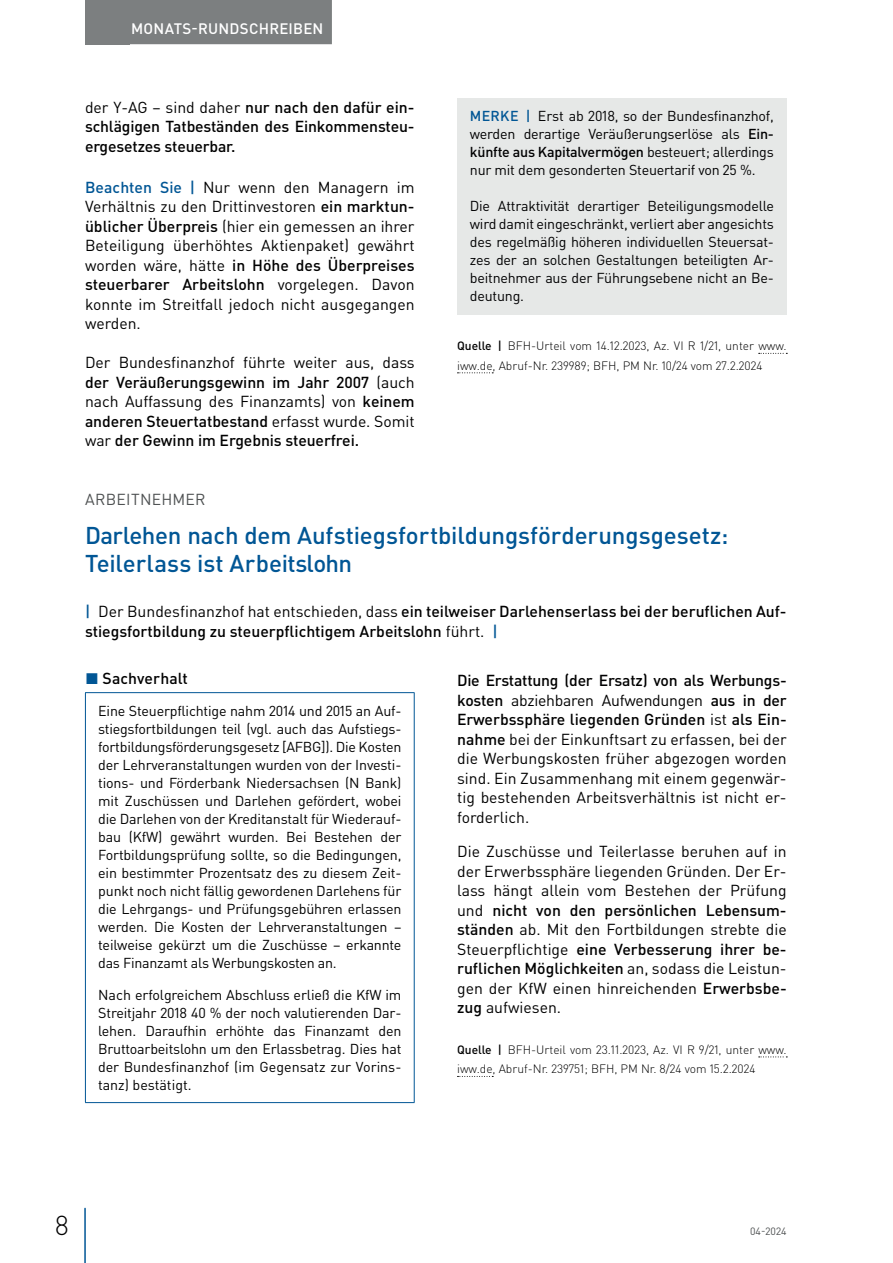
<style>
.page{position:relative;width:893px;height:1263px;background:#fff}
.page>*{position:absolute;margin:0;border:0;box-sizing:border-box;transform-origin:0 0}
.t1{font:300 27px "DIN Pro";color:#000001}
.t2{font:500 24px/28.5px "DIN Pro";letter-spacing:-.005em;color:#015695}
.t3{font:15.75px/19.5px "DIN Pro";color:#000001;text-align:justify}
.t4{font:500 15.75px/19.5px "DIN Pro";color:#000001}
.t5{font:15.75px "DIN Pro";letter-spacing:.015em;color:#4f5253}
.t6{font:500 15px "DIN Pro";letter-spacing:.015em;color:#fff}
.t7{font:14.25px/18px "DIN Pro";letter-spacing:-.015em;color:#000001;text-align:justify}
.t8{font:300 12px/19.5px "DIN Pro";color:#000001}
.t9{font:10.5px "DIN Pro";color:#4f5253}
.s1{font-weight:400}
.s2{font-weight:500;color:#015695}
.s3{font-weight:500}
.s4{color:#015695}
</style>
<div class="page">
<div style="left:85px;top:0;width:45px;height:44px;background:#7c7f80"></div>
<hr style="left:84px;top:1208px;width:2px;height:55px;background:#015695">
<div style="left:122px;top:0;width:210px;height:44px;background:#7c7f80"></div>
<hr style="left:85px;top:692px;width:330px;height:1px;background:#015695">
<hr style="left:85px;top:693px;width:1px;height:409px;background:#015695">
<hr style="left:414px;top:693px;width:1px;height:409px;background:#015695">
<hr style="left:85px;top:1102px;width:330px;height:1px;background:#015695">
<svg style="left:759px;top:1056px;width:28px;height:1px"></svg>
<svg style="left:457px;top:1076px;width:36px;height:1px"></svg>
<svg style="left:759px;top:353px;width:28px;height:1px"></svg>
<svg style="left:457px;top:372px;width:36px;height:1px"></svg>
<div style="left:457px;top:98px;width:330px;height:216px;background:#e6e8e7"></div>
<p class="t6" style="left:131px;top:18px;width:194px">MONATS-RUNDSCHREIBEN</p>
<p class="t4" style="left:85px;top:97px;width:331px;text-align:justify"><span class="s1">der Y-AG – sind daher</span> nur nach den dafür ein&shy;schlägigen Tatbeständen des Einkommensteu&shy;ergesetzes steuerbar.</p>
<p class="t3" style="left:85px;top:177px;width:331px"><span class="s2">Beachten Sie |</span> Nur wenn den Managern im Verhältnis zu den Drittinvestoren <span class="s3">ein marktun&shy;üblicher Überpreis</span> (hier ein gemessen an ihrer Beteiligung überhöhtes Aktienpaket) gewährt worden wäre, hätte <span class="s3">in Höhe des Überpreises steuerbarer Arbeitslohn</span> vorgelegen. Davon konnte im Streitfall jedoch nicht ausgegangen werden.</p>
<p class="t3" style="left:85px;top:352px;width:331px">Der Bundesfinanzhof führte weiter aus, dass <span class="s3">der Veräußerungsgewinn im Jahr 2007</span> (auch nach Auffassung des Finanzamts) von <span class="s3">keinem anderen Steuertatbestand</span> erfasst wurde. Somit war <span class="s3">der Gewinn im Ergebnis steuerfrei.</span></p>
<p class="t7" style="left:470px;top:107px;width:306px"><span class="s2">MERKE |</span> Erst ab 2018, so der Bundesfinanzhof, werden derartige Veräußerungserlöse als <span class="s3">Ein&shy;künfte aus Kapitalvermögen</span> besteuert; allerdings nur mit dem gesonderten Steuertarif von 25 %.</p>
<p class="t7" style="left:470px;top:197px;width:306px">Die Attraktivität derartiger Beteiligungsmodelle wird damit eingeschränkt, verliert aber angesichts des regelmäßig höheren individuellen Steuersat&shy;zes der an solchen Gestaltungen beteiligten Ar&shy;beitnehmer aus der Führungsebene nicht an Be&shy;deutung.</p>
<p class="t8" style="left:457px;top:336px;width:331px"><span class="s3">Quelle |</span> BFH-Urteil vom 14.12.2023, Az. VI R 1/21, unter www. iww.de, Abruf-Nr. 239989; BFH, PM Nr. 10/24 vom 27.2.2024</p>
<p class="t5" style="left:85px;top:488px;width:122px">ARBEITNEHMER</p>
<h2 class="t2" style="left:85px;top:520px;width:645px">Darlehen nach dem Aufstiegsfortbildungsförderungsgesetz:<br>Teilerlass ist Arbeitslohn</h2>
<p class="t4" style="left:85px;top:601px;width:703px"><span class="s4">|</span> <span class="s1">Der Bundesfinanzhof hat entschieden, dass</span> ein teilweiser Darlehenserlass bei der beruflichen Auf&shy;stiegsfortbildung zu steuerpflichtigem Arbeitslohn <span class="s1">führt.</span> <span class="s4">|</span></p>
<p class="t4" style="left:85px;top:668px;width:104px"><span class="s4">◼</span> Sachverhalt</p>
<p class="t7" style="left:98px;top:701px;width:305px">Eine Steuerpflichtige nahm 2014 und 2015 an Auf&shy;stiegsfortbildungen teil (vgl. auch das Aufstiegs&shy;fortbildungsförderungsgesetz [AFBG]). Die Kosten der Lehrveranstaltungen wurden von der Investi&shy;tions- und Förderbank Niedersachsen (N Bank) mit Zuschüssen und Darlehen gefördert, wobei die Darlehen von der Kreditanstalt für Wiederauf&shy;bau (KfW) gewährt wurden. Bei Bestehen der Fortbildungsprüfung sollte, so die Bedingungen, ein bestimmter Prozentsatz des zu diesem Zeit&shy;punkt noch nicht fällig gewordenen Darlehens für die Lehrgangs- und Prüfungsgebühren erlassen werden. Die Kosten der Lehrveranstaltungen – teilweise gekürzt um die Zuschüsse – erkannte das Finanzamt als Werbungskosten an.</p>
<p class="t7" style="left:98px;top:985px;width:305px">Nach erfolgreichem Abschluss erließ die KfW im Streitjahr 2018 40 % der noch valutierenden Dar&shy;lehen. Daraufhin erhöhte das Finanzamt den Bruttoarbeitslohn um den Erlassbetrag. Dies hat der Bundesfinanzhof (im Gegensatz zur Vorins&shy;tanz) bestätigt.</p>
<p class="t3" style="left:457px;top:670px;width:331px"><span class="s3">Die Erstattung (der Ersatz) von als Werbungs&shy;kosten</span> abziehbaren Aufwendungen <span class="s3">aus in der Erwerbssphäre liegenden Gründen</span> ist <span class="s3">als Ein&shy;nahme</span> bei der Einkunftsart zu erfassen, bei der die Werbungskosten früher abgezogen worden sind. Ein Zusammenhang mit einem gegenwär&shy;tig bestehenden Arbeitsverhältnis ist nicht er&shy;forderlich.</p>
<p class="t3" style="left:457px;top:841px;width:331px">Die Zuschüsse und Teilerlasse beruhen auf in der Erwerbssphäre liegenden Gründen. Der Er&shy;lass hängt allein vom Bestehen der Prüfung und <span class="s3">nicht von den persönlichen Lebensum&shy;ständen</span> ab. Mit den Fortbildungen strebte die Steuerpflichtige <span class="s3">eine Verbesserung ihrer be&shy;ruflichen Möglichkeiten</span> an, sodass die Leistun&shy;gen der KfW einen hinreichenden <span class="s3">Erwerbsbe&shy;zug</span> aufwiesen.</p>
<p class="t8" style="left:457px;top:1039px;width:331px"><span class="s3">Quelle |</span> BFH-Urteil vom 23.11.2023, Az. VI R 9/21, unter www. iww.de, Abruf-Nr. 239751; BFH, PM Nr. 8/24 vom 15.2.2024</p>
<h1 class="t1" style="left:55px;top:1207px;width:16px">8</h1>
<p class="t9" style="left:750px;top:1224px;width:38px">04-2024</p>
</div>
